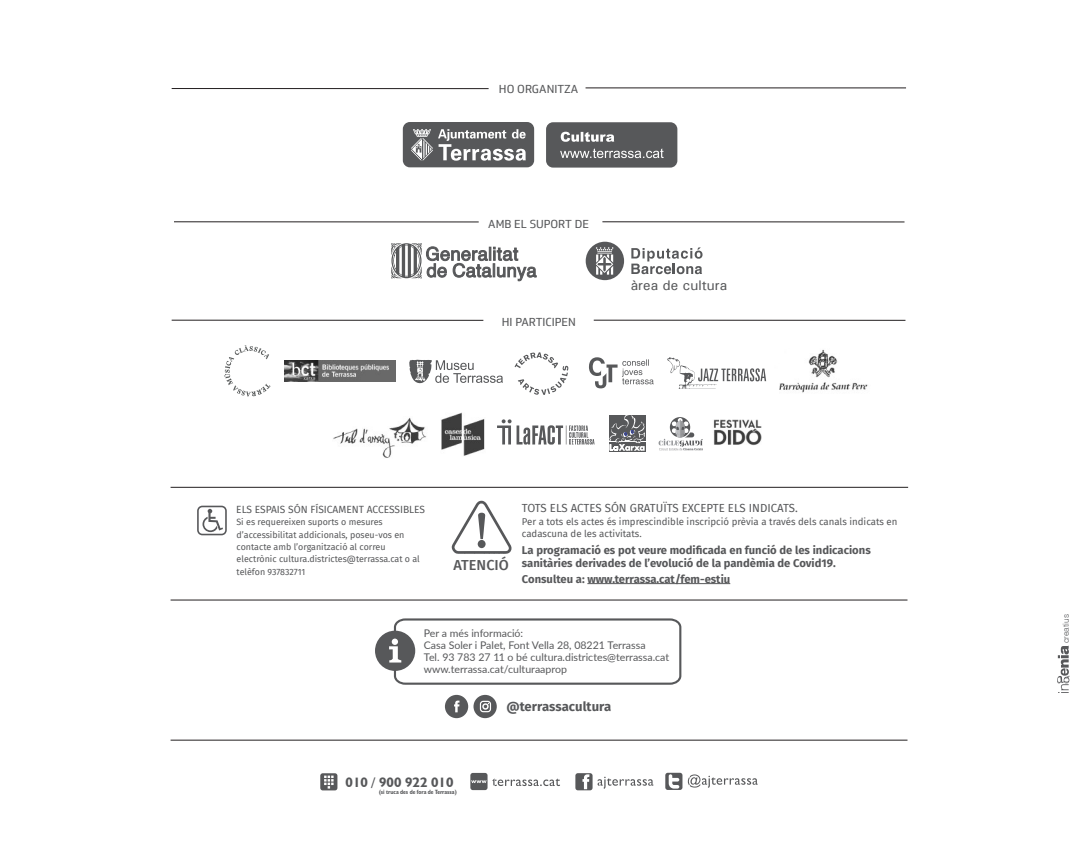
<style>
.page{position:relative;width:1092px;height:844px;background:#fff}
.page>*{position:absolute;margin:0;border:0;box-sizing:border-box;transform-origin:0 0}
.t1{font:500 14.53px "Fira Sans";color:#57585a}
.t2{font:13.91px "Univers";color:#57585a}
.t3{font:700 13.65px "Humanist 521 BT";color:#57585a}
.t4{font:700 13.04px "Fira Sans";color:#57585a}
.t5{font:11.46px "Fira Sans";color:#57585a}
.t6{font:700 11.2px/12.7px "Fira Sans";color:#57585a}
.t7{font:11.2px "Soleto";color:#57585a}
.t8{font:10.59px/11.9px "Lato";color:#57585a}
.t9{font:10.15px "Fira Sans";color:#57585a}
.t10{font:9.62px/12.7px "Fira Sans";color:#57585a}
.t11{font:8.92px/12.3px "Fira Sans";color:#57585a}
.t12{font:8.22px "Switzerland Light Plain";color:#57585a}
.t13{font:700 condensed 6.12px "Humanist 521 BT";letter-spacing:-.01em;color:#57585a}
</style>
<div class="page">
<svg style="left:1057px;top:645px;width:12px;height:46px"></svg>
<div style="left:585px;top:242px;width:39px;height:38px;background:#57585a;border-radius:50%"></div>
<svg style="left:596px;top:247px;width:17px;height:27px"></svg>
<svg style="left:631px;top:247px;width:71px;height:27px"></svg>
<hr style="left:585px;top:87px;width:320px;height:1px;background:#231f20">
<hr style="left:172px;top:88px;width:316px;height:1px;background:#231f20">
<hr style="left:593px;top:319px;width:312px;height:2px;background:#231f20">
<hr style="left:170px;top:486px;width:738px;height:1px;background:#231f20">
<svg style="left:375px;top:618px;width:306px;height:66px"></svg>
<svg style="left:320px;top:773px;width:17px;height:17px"></svg>
<svg style="left:665px;top:772px;width:92px;height:17px"></svg>
<svg style="left:470px;top:772px;width:90px;height:17px"></svg>
<svg style="left:575px;top:773px;width:78px;height:17px"></svg>
<svg style="left:197px;top:505px;width:30px;height:30px"></svg>
<svg style="left:445px;top:694px;width:51px;height:24px"></svg>
<hr style="left:170px;top:599px;width:737px;height:1px;background:#231f20">
<div style="left:546px;top:122px;width:131px;height:45px;background:#57585a;border-radius:7px"></div>
<svg style="left:560px;top:132px;width:103px;height:26px"></svg>
<div style="left:403px;top:122px;width:131px;height:45px;background:#57585a;border-radius:7px"></div>
<svg style="left:411px;top:129px;width:114px;height:32px"></svg>
<hr style="left:172px;top:319px;width:311px;height:2px;background:#231f20">
<hr style="left:587px;top:583px;width:143px;height:1px;background:#57585a">
<svg style="left:452px;top:500px;width:60px;height:53px"></svg>
<svg style="left:391px;top:243px;width:146px;height:38px"></svg>
<hr style="left:174px;top:221px;width:304px;height:1px;background:#231f20">
<hr style="left:602px;top:221px;width:302px;height:1px;background:#231f20">
<hr style="left:170px;top:739px;width:737px;height:1px;background:#231f20">
<svg style="left:609px;top:450px;width:36px;height:1px"></svg>
<svg style="left:609px;top:415px;width:36px;height:35px"></svg>
<img style="left:333px;top:417px;width:93px;height:41px">
<img style="left:441px;top:413px;width:44px;height:43px">
<svg style="left:658px;top:418px;width:45px;height:32px"></svg>
<img style="left:713px;top:419px;width:48px;height:27px">
<svg style="left:497px;top:419px;width:97px;height:25px"></svg>
<svg style="left:667px;top:357px;width:99px;height:32px"></svg>
<img style="left:779px;top:349px;width:89px;height:44px">
<svg style="left:224px;top:345px;width:46px;height:51px"></svg>
<svg style="left:409px;top:359px;width:94px;height:24px"></svg>
<svg style="left:514px;top:352px;width:54px;height:43px"></svg>
<svg style="left:589px;top:357px;width:64px;height:31px"></svg>
<img style="left:285px;top:360px;width:110px;height:22px">
<p class="t7" style="left:499px;top:82px;width:81px">HO ORGANITZA</p>
<p class="t7" style="left:488px;top:217px;width:102px">AMB EL SUPORT DE</p>
<p class="t7" style="left:501px;top:315px;width:76px">HI PARTICIPEN</p>
<h2 class="t2" style="left:630px;top:276px;width:98px">àrea de cultura</h2>
<p class="t9" style="left:236px;top:501px;width:190px">ELS ESPAIS SÓN FÍSICAMENT ACCESSIBLES</p>
<p class="t11" style="left:236px;top:515px;width:185px">Si es requereixen suports o mesures d’accessibilitat addicionals, poseu-vos en contacte amb l’organització al correu electrònic cultura.districtes@terrassa.cat o al telèfon 937832711</p>
<h1 class="t1" style="left:453px;top:553px;width:57px">ATENCIÓ</h1>
<p class="t5" style="left:522px;top:499px;width:277px">TOTS ELS ACTES SÓN GRATUÏTS EXCEPTE ELS INDICATS.</p>
<p class="t10" style="left:522px;top:514px;width:377px">Per a tots els actes és imprescindible inscripció prèvia a través dels canals indicats en cadascuna de les activitats.</p>
<p class="t6" style="left:522px;top:543px;width:350px">La programació es pot veure modificada en funció de les indicacions sanitàries derivades de l’evolució de la pandèmia de Covid19.</p>
<p class="t6" style="left:522px;top:571px;width:210px">Consulteu a: www.terrassa.cat/fem-estiu</p>
<p class="t8" style="left:424px;top:627px;width:247px">Per a més informació:<br>Casa Soler i Palet, Font Vella 28, 08221 Terrassa<br>Tel. 93 783 27 11 o bé cultura.districtes@terrassa.cat www.terrassa.cat/culturaaprop</p>
<h3 class="t3" style="left:345px;top:773px;width:109px">010 / 900 922 010</h3>
<p class="t13" style="left:379px;top:787px;width:79px">(si truca des de fora de Terrassa)</p>
<h3 class="t4" style="left:506px;top:695px;width:106px">@terrassacultura</h3>
<p class="t12" style="left:1060px;top:643px;width:31px;rotate:-90deg">creatius</p>
</div>
